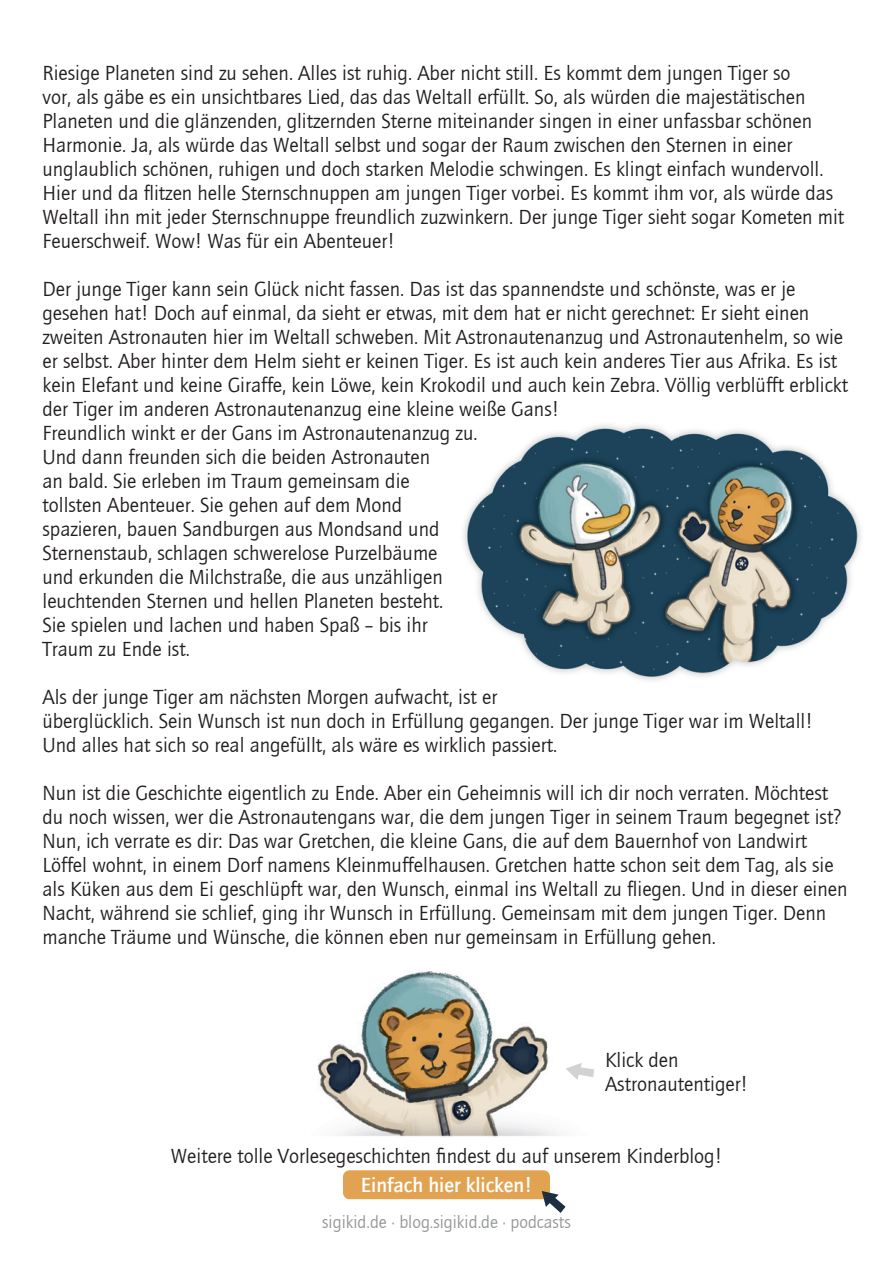
<style>
.page{position:relative;width:893px;height:1263px;background:#fff}
.page>*{position:absolute;margin:0;border:0;box-sizing:border-box;transform-origin:0 0}
.t1{font:21px/24px "Quay Itc T";color:#231f20}
.t2{font:700 21px "Quay Itc T";color:#fff}
.t3{font:18px "Quay Itc T";color:#939598}
</style>
<div class="page">
<div style="left:343px;top:1170px;width:207px;height:29px;background:#e1a351;border-radius:6px"></div>
<img style="left:463px;top:425px;width:398px;height:256px">
<img style="left:317px;top:971px;width:245px;height:166px">
<svg style="left:566px;top:1063px;width:28px;height:17px"></svg>
<svg style="left:542px;top:1191px;width:24px;height:22px"></svg>
<p class="t1" style="left:43px;top:60px;width:803px">Riesige Planeten sind zu sehen. Alles ist ruhig. Aber nicht still. Es kommt dem jungen Tiger so<br>vor, als gäbe es ein unsichtbares Lied, das das Weltall erfüllt. So, als würden die majestätischen Planeten und die glänzenden, glitzernden Sterne miteinander singen in einer unfassbar schönen Harmonie. Ja, als würde das Weltall selbst und sogar der Raum zwischen den Sternen in einer unglaublich schönen, ruhigen und doch starken Melodie schwingen. Es klingt einfach wundervoll.<br>Hier und da flitzen helle Sternschnuppen am jungen Tiger vorbei. Es kommt ihm vor, als würde das Weltall ihn mit jeder Sternschnuppe freundlich zuzwinkern. Der junge Tiger sieht sogar Kometen mit Feuerschweif. Wow! Was für ein Abenteuer!</p>
<p class="t1" style="left:43px;top:276px;width:807px">Der junge Tiger kann sein Glück nicht fassen. Das ist das spannendste und schönste, was er je gesehen hat! Doch auf einmal, da sieht er etwas, mit dem hat er nicht gerechnet: Er sieht einen zweiten Astronauten hier im Weltall schweben. Mit Astronautenanzug und Astronautenhelm, so wie er selbst. Aber hinter dem Helm sieht er keinen Tiger. Es ist auch kein anderes Tier aus Afrika. Es ist kein Elefant und keine Giraffe, kein Löwe, kein Krokodil und auch kein Zebra. Völlig verblüfft erblickt der Tiger im anderen Astronautenanzug eine kleine weiße Gans!</p>
<p class="t1" style="left:43px;top:420px;width:436px">Freundlich winkt er der Gans im Astronautenanzug zu.<br>Und dann freunden sich die beiden Astronauten<br>an bald. Sie erleben im Traum gemeinsam die<br>tollsten Abenteuer. Sie gehen auf dem Mond spazieren, bauen Sandburgen aus Mondsand und Sternenstaub, schlagen schwerelose Purzelbäume<br>und erkunden die Milchstraße, die aus unzähligen leuchtenden Sternen und hellen Planeten besteht.<br>Sie spielen und lachen und haben Spaß – bis ihr Traum zu Ende ist.</p>
<p class="t1" style="left:43px;top:684px;width:772px">Als der junge Tiger am nächsten Morgen aufwacht, ist er<br>überglücklich. Sein Wunsch ist nun doch in Erfüllung gegangen. Der junge Tiger war im Weltall!<br>Und alles hat sich so real angefüllt, als wäre es wirklich passiert.</p>
<p class="t1" style="left:43px;top:780px;width:800px">Nun ist die Geschichte eigentlich zu Ende. Aber ein Geheimnis will ich dir noch verraten. Möchtest du noch wissen, wer die Astronautengans war, die dem jungen Tiger in seinem Traum begegnet ist?</p>
<p class="t1" style="left:43px;top:828px;width:806px">Nun, ich verrate es dir: Das war Gretchen, die kleine Gans, die auf dem Bauernhof von Landwirt Löffel wohnt, in einem Dorf namens Kleinmuffelhausen. Gretchen hatte schon seit dem Tag, als sie als Küken aus dem Ei geschlüpft war, den Wunsch, einmal ins Weltall zu fliegen. Und in dieser einen Nacht, während sie schlief, ging ihr Wunsch in Erfüllung. Gemeinsam mit dem jungen Tiger. Denn manche Träume und Wünsche, die können eben nur gemeinsam in Erfüllung gehen.</p>
<p class="t1" style="left:605px;top:1048px;width:75px">Klick den</p>
<p class="t1" style="left:605px;top:1072px;width:145px">Astronautentiger!</p>
<p class="t1" style="left:171px;top:1143px;width:553px">Weitere tolle Vorlesegeschichten findest du auf unserem Kinderblog!</p>
<p class="t2" style="left:361px;top:1173px;width:173px">Einfach hier klicken!</p>
<p class="t3" style="left:322px;top:1211px;width:250px">sigikid.de · blog.sigikid.de · podcasts</p>
</div>
